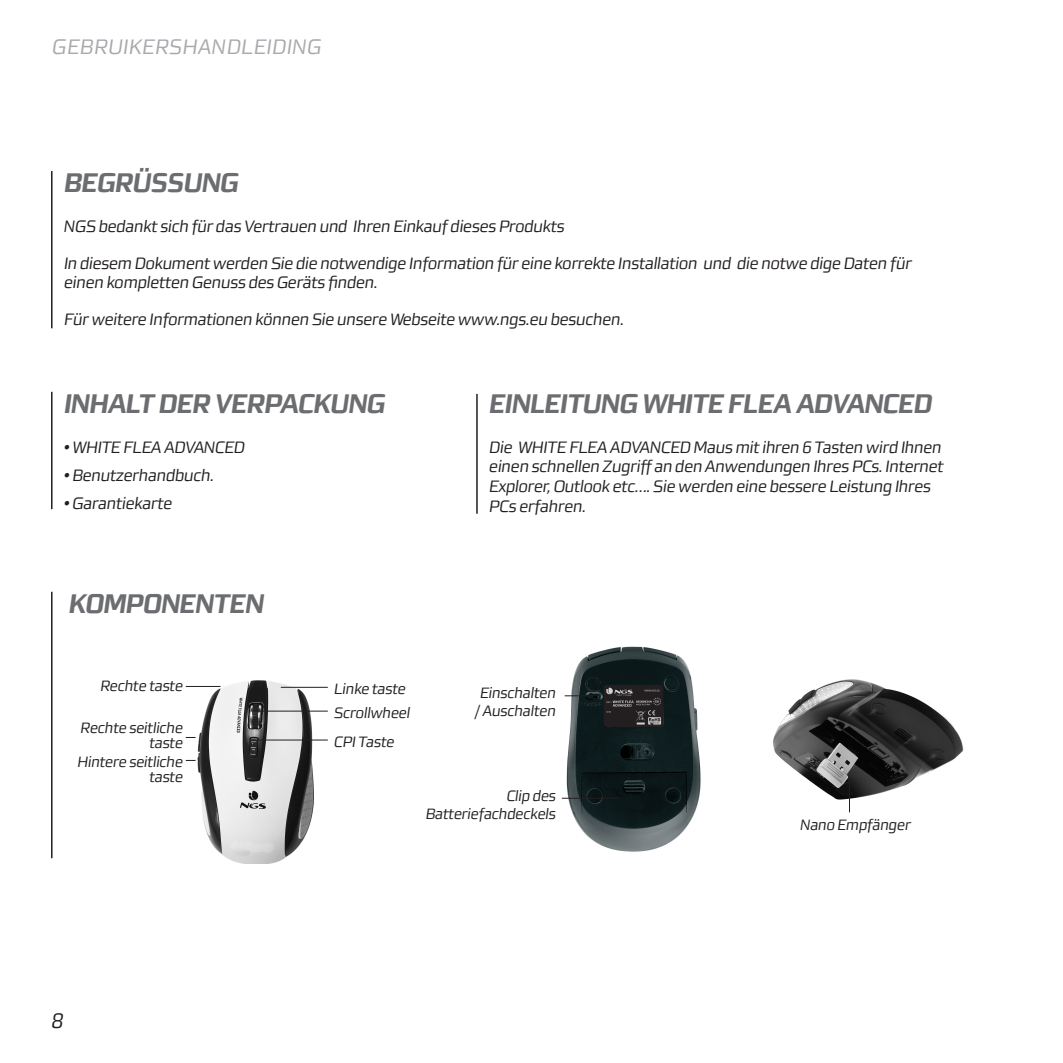
<style>
.page{position:relative;width:1063px;height:1063px;background:#fff}
.page>*{position:absolute;margin:0;border:0;box-sizing:border-box;transform-origin:0 0}
.t1{font:italic 700 27px "Morgan Sans";letter-spacing:-.04em;color:#6c6d70}
.t2{font:italic 21px "Morgan Sans";color:#a8a9ad}
.t3{font:italic 21px "Morgan Sans";color:#231f20}
.t4{font:italic 16.5px/19.8px "Morgan Sans";letter-spacing:-.04em;color:#231f20}
.t5{font:italic 15px/15px "Morgan Sans";letter-spacing:-.04em;color:#231f20;text-align:right}
</style>
<div class="page">
<img style="left:773px;top:679px;width:191px;height:134px">
<img style="left:191px;top:680px;width:132px;height:184px">
<hr style="left:281px;top:687px;width:47px;height:1px;background:#231f20">
<hr style="left:258px;top:711px;width:70px;height:1px;background:#231f20">
<hr style="left:257px;top:740px;width:71px;height:1px;background:#231f20">
<hr style="left:186px;top:686px;width:35px;height:1px;background:#231f20">
<img style="left:561px;top:646px;width:140px;height:206px">
<hr style="left:562px;top:798px;width:57px;height:1px;background:#231f20">
<hr style="left:849px;top:776px;width:1px;height:36px;background:#231f20">
<hr style="left:565px;top:695px;width:34px;height:1px;background:#231f20">
<hr style="left:51px;top:171px;width:2px;height:157px;background:#231f20">
<hr style="left:51px;top:592px;width:2px;height:266px;background:#231f20">
<hr style="left:51px;top:392px;width:2px;height:117px;background:#231f20">
<hr style="left:476px;top:394px;width:2px;height:120px;background:#231f20">
<p class="t2" style="left:52px;top:34px;width:271px">GEBRUIKERSHANDLEIDING</p>
<h1 class="t1" style="left:64px;top:166px;width:177px">BEGRÜSSUNG</h1>
<p class="t4" style="left:64px;top:216px;width:502px">NGS bedankt sich für das Vertrauen und Ihren Einkauf dieses Produkts</p>
<p class="t4" style="left:64px;top:253px;width:850px">In diesem Dokument werden Sie die notwendige Information für eine korrekte Installation und die notwe dige Daten für einen kompletten Genuss des Geräts finden.</p>
<p class="t4" style="left:64px;top:310px;width:562px">Für weitere Informationen können Sie unsere Webseite www.ngs.eu besuchen.</p>
<h1 class="t1" style="left:64px;top:387px;width:113px">INHALT DER</h1>
<h1 class="t1" style="left:215px;top:387px;width:84px">VER PACKUNG</h1>
<p class="t4" style="left:64px;top:437px;width:183px">• WHITE FLEA ADVANCED</p>
<p class="t4" style="left:64px;top:465px;width:152px">• Benutzerhandbuch.</p>
<p class="t4" style="left:64px;top:494px;width:110px">• Garantiekarte</p>
<h1 class="t1" style="left:489px;top:387px;width:445px">EINLEITUNG WHITE FLEA ADVANCED</h1>
<p class="t4" style="left:489px;top:437px;width:456px">Die WHITE FLEA ADVANCED Maus mit ihren 6 Tasten wird Ihnen einen schnellen Zugriff an den Anwendungen Ihres PCs. Internet Explorer, Outlook etc…. Sie werden eine bessere Leistung Ihres PCs erfahren.</p>
<h1 class="t1" style="left:69px;top:587px;width:197px">KOMPONENTEN</h1>
<p class="t5" style="left:100px;top:678px;width:85px">Rechte taste</p>
<p class="t5" style="left:80px;top:721px;width:105px">Rechte seitliche taste</p>
<p class="t5" style="left:77px;top:754px;width:108px">Hintere seitliche taste</p>
<p class="t5" style="left:334px;top:677px;width:78px;line-height:23.7px;text-align:left">Linke taste<br>Scrollwheel</p>
<p class="t5" style="left:334px;top:734px;width:62px">CPI Taste</p>
<p class="t5" style="left:475px;top:684px;width:83px;line-height:18px;text-align:center">Einschalten / Auschalten</p>
<p class="t5" style="left:425px;top:787px;width:132px;line-height:18px">Clip des<br>Batteriefachdeckels</p>
<p class="t5" style="left:800px;top:817px;width:112px">Nano Empfänger</p>
<p class="t3" style="left:51px;top:1008px;width:14px">8</p>
</div>
